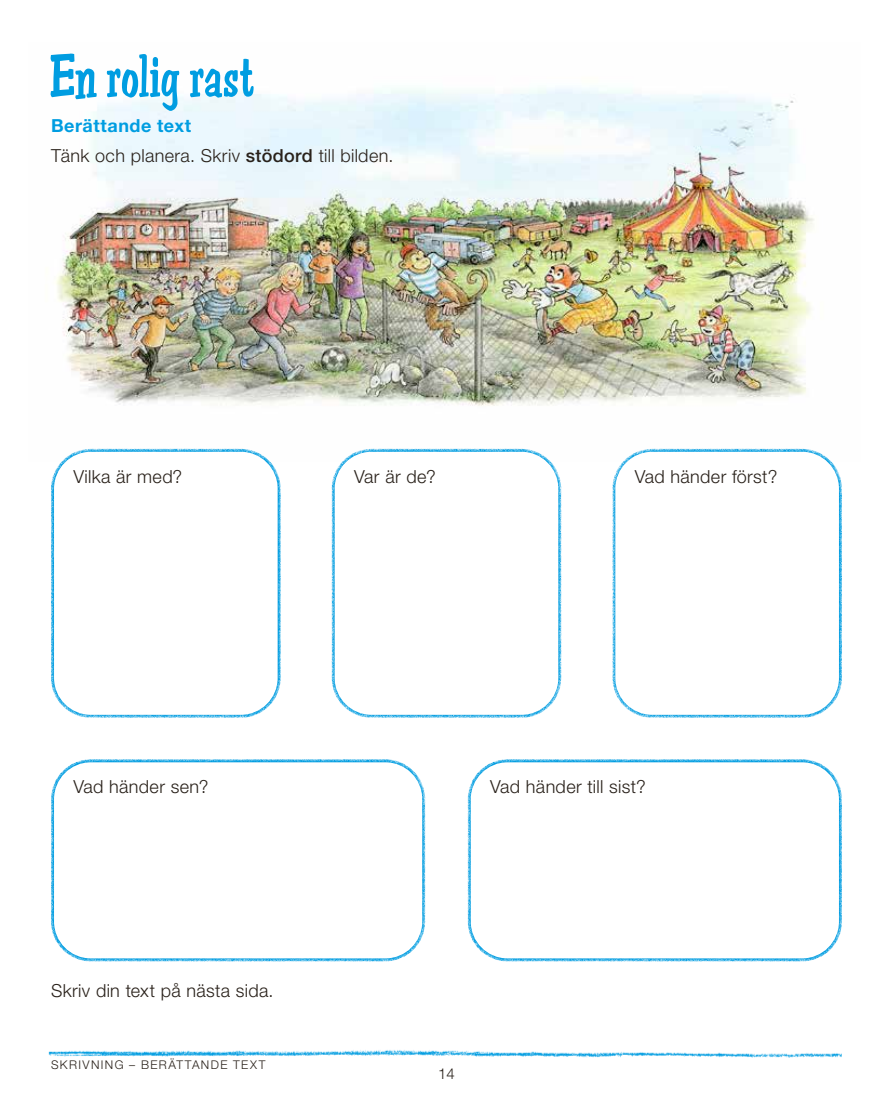
<style>
.page{position:relative;width:893px;height:1106px;background:#fff}
.page>*{position:absolute;margin:0;border:0;box-sizing:border-box;transform-origin:0 0}
.t1{font:60px "Don Semiformal";letter-spacing:-.005em;color:#009de1}
.t2{font:300 18px/30.2px "Helvetica Neue LT Std";letter-spacing:.02em;color:#29211a}
.t3{font:300 15px "Helvetica Neue LT Std";color:#29211a}
.t4{font:300 12px "Helvetica Neue LT Std";letter-spacing:.115em;color:#29211a}
.s1{font-weight:700;color:#009de1}
.s2{font-weight:500}
</style>
<div class="page">
<img style="left:48px;top:1050px;width:794px;height:8px">
<img style="left:56px;top:88px;width:775px;height:373px">
<div style="left:51px;top:759px;width:374px;height:202px;border:3px solid #009de1;border-radius:38px"></div>
<div style="left:468px;top:759px;width:374px;height:202px;border:3px solid #009de1;border-radius:38px"></div>
<div style="left:53px;top:450px;width:226px;height:266px;background:#fff;border-radius:38px"></div>
<div style="left:51px;top:449px;width:230px;height:269px;border:3px solid #009de1;border-radius:38px"></div>
<div style="left:333px;top:450px;width:227px;height:266px;background:#fff;border-radius:38px"></div>
<div style="left:332px;top:449px;width:229px;height:269px;border:3px solid #009de1;border-radius:38px"></div>
<div style="left:614px;top:450px;width:226px;height:266px;background:#fff;border-radius:38px"></div>
<div style="left:612px;top:449px;width:230px;height:269px;border:3px solid #009de1;border-radius:38px"></div>
<h1 class="t1" style="left:51px;top:41px;width:205px">En rolig rast</h1>
<p class="t2" style="left:51px;top:110px;width:344px"><span class="s1">Berättande text<br></span>Tänk och planera. Skriv <span class="s2">stödord</span> till bilden.</p>
<p class="t2" style="left:73px;top:461px;width:110px">Vilka är med?</p>
<p class="t2" style="left:354px;top:461px;width:83px">Var är de?</p>
<p class="t2" style="left:635px;top:461px;width:144px">Vad händer först?</p>
<p class="t2" style="left:73px;top:771px;width:137px">Vad händer sen?</p>
<p class="t2" style="left:490px;top:771px;width:157px">Vad händer till sist?</p>
<p class="t2" style="left:51px;top:975px;width:224px">Skriv din text på nästa sida.</p>
<p class="t4" style="left:51px;top:1057px;width:216px">SKRIVNING – BERÄTTANDE TEXT</p>
<p class="t3" style="left:438px;top:1065px;width:18px">14</p>
</div>
